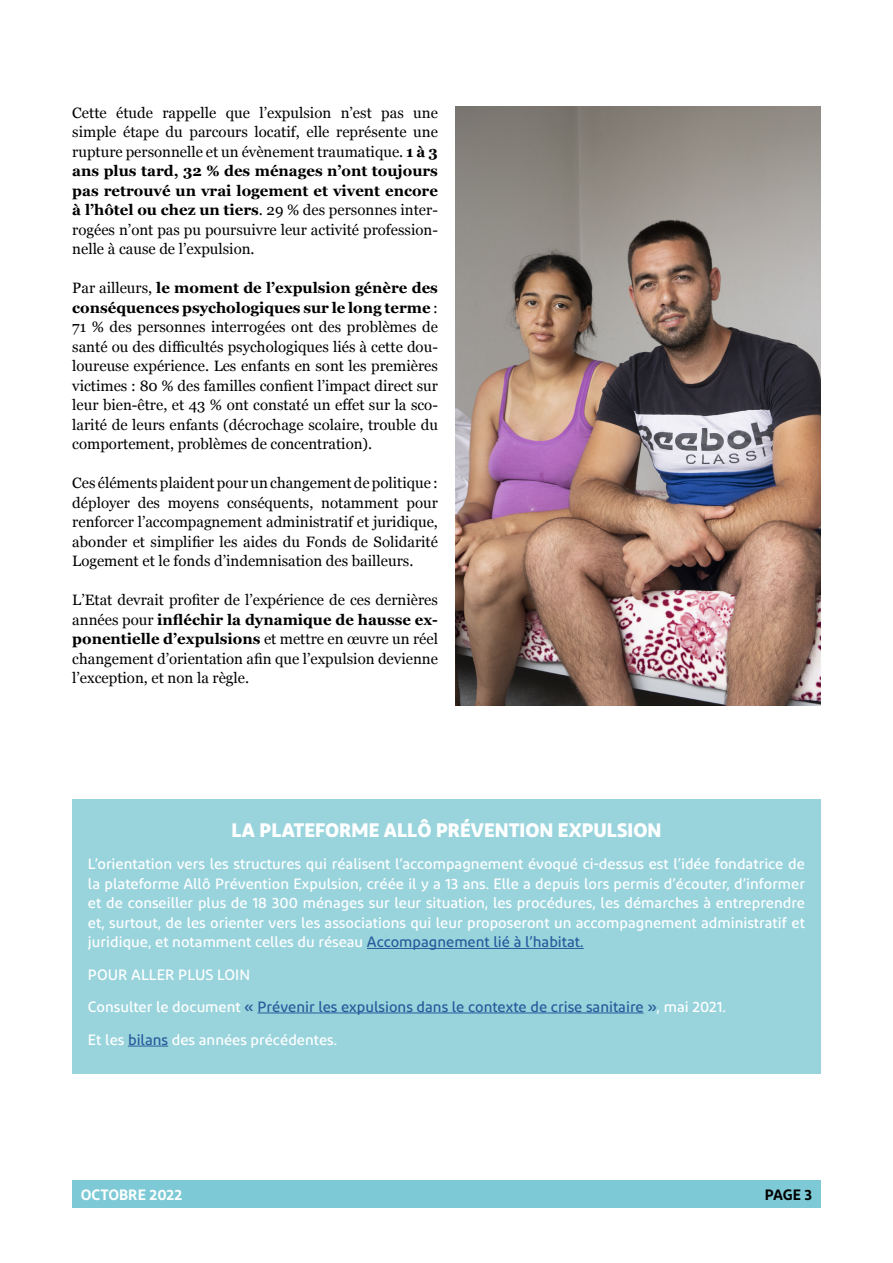
<style>
.page{position:relative;width:893px;height:1263px;background:#fff}
.page>*{position:absolute;margin:0;border:0;box-sizing:border-box;transform-origin:0 0}
.t1{font:700 19.5px "Diodrum";color:#fff}
.t2{font:15px/19.5px "Georgia";color:#000;text-align:justify}
.t3{font:500 15px/19.5px "Diodrum";color:#fff;text-align:justify}
.t4{font:500 15px/32.2px "Diodrum";color:#275b9b}
.t5{font:600 15px "Diodrum";color:#fff}
.t6{font:600 15px "Diodrum";color:#000}
.s1{font-weight:700}
.s2{color:#275b9b}
.s3{color:#fff}
</style>
<div class="page">
<div style="left:72px;top:1180px;width:749px;height:28px;background:#7dcad6"></div>
<img style="left:455px;top:106px;width:366px;height:600px">
<div style="left:72px;top:799px;width:749px;height:274px;background:#99d4dd"></div>
<hr style="left:367px;top:948px;width:217px;height:1px;background:#275b9b">
<hr style="left:257px;top:1012px;width:387px;height:1px;background:#275b9b">
<hr style="left:128px;top:1046px;width:40px;height:1px;background:#275b9b">
<p class="t2" style="left:72px;top:102px;width:367px">Cette étude rappelle que l’expulsion n’est pas une simple étape du parcours locatif, elle représente une rupture personnelle et un évènement traumatique. <span class="s1">1 à 3 ans plus tard, 32 % des ménages n’ont toujours pas retrouvé un vrai logement et vivent encore à l’hôtel ou chez un tiers</span>. 29 % des personnes inter&shy;rogées n’ont pas pu poursuivre leur activité profession&shy;nelle à cause de l’expulsion.</p>
<p class="t2" style="left:72px;top:278px;width:367px">Par ailleurs, <span class="s1">le moment de l’expulsion génère des conséquences psychologiques sur le long terme</span> :<br>71 % des personnes interrogées ont des problèmes de santé ou des difficultés psychologiques liés à cette dou&shy;loureuse expérience. Les enfants en sont les premières victimes : 80 % des familles confient l’impact direct sur leur bien-être, et 43 % ont constaté un effet sur la sco&shy;larité de leurs enfants (décrochage scolaire, trouble du comportement, problèmes de concentration).</p>
<p class="t2" style="left:72px;top:473px;width:367px">Ces éléments plaident pour un changement de politique : déployer des moyens conséquents, notamment pour renforcer l’accompagnement administratif et juridique, abonder et simplifier les aides du Fonds de Solidarité Logement et le fonds d’indemnisation des bailleurs.</p>
<p class="t2" style="left:72px;top:590px;width:367px">L’Etat devrait profiter de l’expérience de ces dernières années pour <span class="s1">infléchir la dynamique de hausse ex&shy;ponentielle d’expulsions</span> et mettre en œuvre un réel changement d’orientation afin que l’expulsion devienne l’exception, et non la règle.</p>
<h1 class="t1" style="left:232px;top:817px;width:431px">LA PLATEFORME ALLÔ PRÉVENTION EXPULSION</h1>
<p class="t3" style="left:88px;top:854px;width:719px">L’orientation vers les structures qui réalisent l’accompagnement évoqué ci-dessus est l’idée fondatrice de la plateforme Allô Prévention Expulsion, créée il y a 13 ans. Elle a depuis lors permis d’écouter, d’informer et de conseiller plus de 18 300 ménages sur leur situation, les procédures, les démarches à entreprendre et, surtout, de les orienter vers les associations qui leur proposeront un accompagnement administratif et juridique, et notamment celles du réseau <span class="s2">Accompagnement lié à l’habitat.</span></p>
<p class="t4" style="left:88px;top:958px;width:639px"><span class="s3">POUR ALLER PLUS LOIN<br>Consulter le document</span> « Prévenir les expulsions dans le contexte de crise sanitaire »<span class="s3">, mai 2021.</span></p>
<p class="t3" style="left:88px;top:1029px;width:251px">Et les <span class="s2">bilans</span> des années précédentes.</p>
<p class="t5" style="left:81px;top:1185px;width:103px">OCTOBRE 2022</p>
<p class="t6" style="left:765px;top:1185px;width:49px">PAGE 3</p>
</div>
